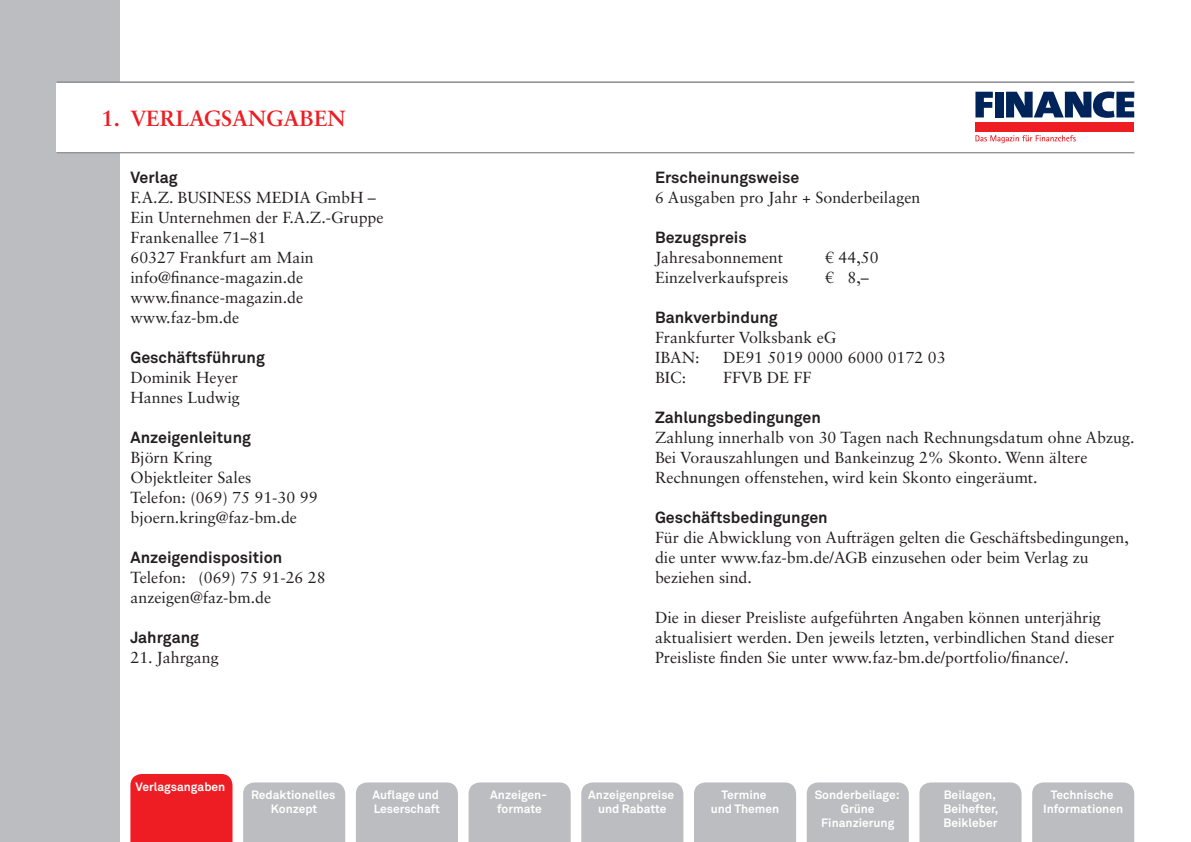
<style>
.page{position:relative;width:1191px;height:842px;background:#fff}
.page>*{position:absolute;margin:0;border:0;box-sizing:border-box;transform-origin:0 0}
.t1{font:700 22px "Sabon LT Std";color:#ee1d23}
.t2{font:16px/20px "Sabon LT Std";color:#231f20}
.t3{font:700 16px "Akkurat Std";color:#231f20}
.t4{font:700 12px/14px "Akkurat Std";color:#fff;text-align:center}
</style>
<div class="page">
<div style="left:0;top:0;width:119px;height:842px;background:#bcbdc0"></div>
<hr style="left:57px;top:81px;width:1077px;height:2px;background:#939598">
<hr style="left:57px;top:151px;width:1077px;height:2px;background:#939598">
<div style="left:57px;top:83px;width:1077px;height:68px;background:#fff"></div>
<svg style="left:975px;top:92px;width:17px;height:25px"></svg>
<div style="left:995px;top:92px;width:8px;height:25px;background:#002359"></div>
<svg style="left:1006px;top:92px;width:128px;height:26px"></svg>
<div style="left:975px;top:122px;width:159px;height:9px;background:#ee1d23"></div>
<svg style="left:975px;top:135px;width:100px;height:8px"></svg>
<div style="left:243px;top:782px;width:102px;height:60px;background:#bcbdc0"></div>
<div style="left:356px;top:782px;width:102px;height:60px;background:#bcbdc0"></div>
<div style="left:468px;top:782px;width:102px;height:60px;background:#bcbdc0"></div>
<div style="left:581px;top:782px;width:102px;height:60px;background:#bcbdc0"></div>
<div style="left:694px;top:782px;width:102px;height:60px;background:#bcbdc0"></div>
<div style="left:919px;top:782px;width:102px;height:60px;background:#bcbdc0"></div>
<div style="left:1032px;top:782px;width:102px;height:60px;background:#bcbdc0"></div>
<div style="left:806px;top:782px;width:103px;height:60px;background:#bcbdc0"></div>
<div style="left:130px;top:774px;width:102px;height:68px;background:#ee1d23"></div>
<h1 class="t1" style="left:102px;top:104px;width:246px">1. VERLAGSANGABEN</h1>
<p class="t3" style="left:130px;top:167px;width:49px">Verlag</p>
<p class="t2" style="left:130px;top:187px;width:255px">F.A.Z. BUSINESS MEDIA GmbH –<br>Ein Unternehmen der F.A.Z.-Gruppe<br>Frankenallee 71–81<br>60327 Frankfurt am Main info@finance-magazin.de www.finance-magazin.de www.faz-bm.de</p>
<p class="t3" style="left:130px;top:347px;width:136px">Geschäftsführung</p>
<p class="t2" style="left:130px;top:367px;width:111px">Dominik Heyer<br>Hannes Ludwig</p>
<p class="t3" style="left:130px;top:427px;width:122px">Anzeigenleitung</p>
<p class="t2" style="left:130px;top:447px;width:189px">Björn Kring<br>Objektleiter Sales<br>Telefon: (069) 75 91-30 99 bjoern.kring@faz-bm.de</p>
<p class="t3" style="left:130px;top:547px;width:153px">Anzeigendisposition</p>
<p class="t2" style="left:130px;top:567px;width:197px">Telefon: (069) 75 91-26 28 anzeigen@faz-bm.de</p>
<p class="t3" style="left:130px;top:627px;width:70px">Jahrgang</p>
<p class="t2" style="left:130px;top:647px;width:90px">21. Jahrgang</p>
<p class="t3" style="left:655px;top:167px;width:146px">Erscheinungsweise</p>
<p class="t2" style="left:655px;top:187px;width:267px">6 Ausgaben pro Jahr + Sonderbeilagen</p>
<p class="t3" style="left:655px;top:227px;width:93px">Bezugspreis</p>
<p class="t2" style="left:655px;top:247px;width:129px">Jahresabonnement</p>
<p class="t2" style="left:825px;top:247px;width:55px">€ 44,50</p>
<p class="t2" style="left:655px;top:267px;width:135px">Einzelverkaufspreis</p>
<p class="t2" style="left:825px;top:267px;width:45px">€ 8,–</p>
<p class="t3" style="left:655px;top:307px;width:124px">Bankverbindung</p>
<p class="t2" style="left:655px;top:327px;width:183px">Frankfurter Volksbank eG<br>IBAN:</p>
<p class="t2" style="left:723px;top:347px;width:224px">DE91 5019 0000 6000 0172 03</p>
<p class="t2" style="left:655px;top:367px;width:33px">BIC:</p>
<p class="t2" style="left:723px;top:367px;width:90px">FFVB DE FF</p>
<p class="t3" style="left:655px;top:407px;width:167px">Zahlungsbedingungen</p>
<p class="t2" style="left:655px;top:427px;width:481px">Zahlung innerhalb von 30 Tagen nach Rechnungsdatum ohne Abzug.<br>Bei Vorauszahlungen und Bankeinzug 2% Skonto. Wenn ältere<br>Rechnungen offenstehen, wird kein Skonto eingeräumt.</p>
<p class="t3" style="left:655px;top:507px;width:174px">Geschäftsbedingungen</p>
<p class="t2" style="left:655px;top:527px;width:475px">Für die Abwicklung von Aufträgen gelten die Geschäftsbedingungen, die unter www.faz-bm.de/AGB einzusehen oder beim Verlag zu beziehen sind.</p>
<p class="t2" style="left:655px;top:607px;width:461px">Die in dieser Preisliste aufgeführten Angaben können unterjährig aktualisiert werden. Den jeweils letzten, verbindlichen Stand dieser<br>Preisliste finden Sie unter www.faz-bm.de/portfolio/finance/.</p>
<p class="t4" style="left:136px;top:780px;width:91px">Verlagsangaben</p>
<p class="t4" style="left:251px;top:788px;width:86px">Redaktionelles<br>Konzept</p>
<p class="t4" style="left:372px;top:788px;width:69px;text-align:left">Auflage und<br>Leserschaft</p>
<p class="t4" style="left:490px;top:788px;width:57px">Anzeigen&shy;formate</p>
<p class="t4" style="left:588px;top:788px;width:87px">Anzeigenpreise und Rabatte</p>
<p class="t4" style="left:711px;top:788px;width:70px">Termine und Themen</p>
<p class="t4" style="left:943px;top:788px;width:56px;text-align:left">Beilagen,<br>Beihefter,<br>Beikleber</p>
<p class="t4" style="left:1043px;top:788px;width:81px">Technische<br>Informationen</p>
<p class="t4" style="left:814px;top:788px;width:86px">Sonderbeilage:<br>Grüne<br>Finanzierung</p>
</div>
